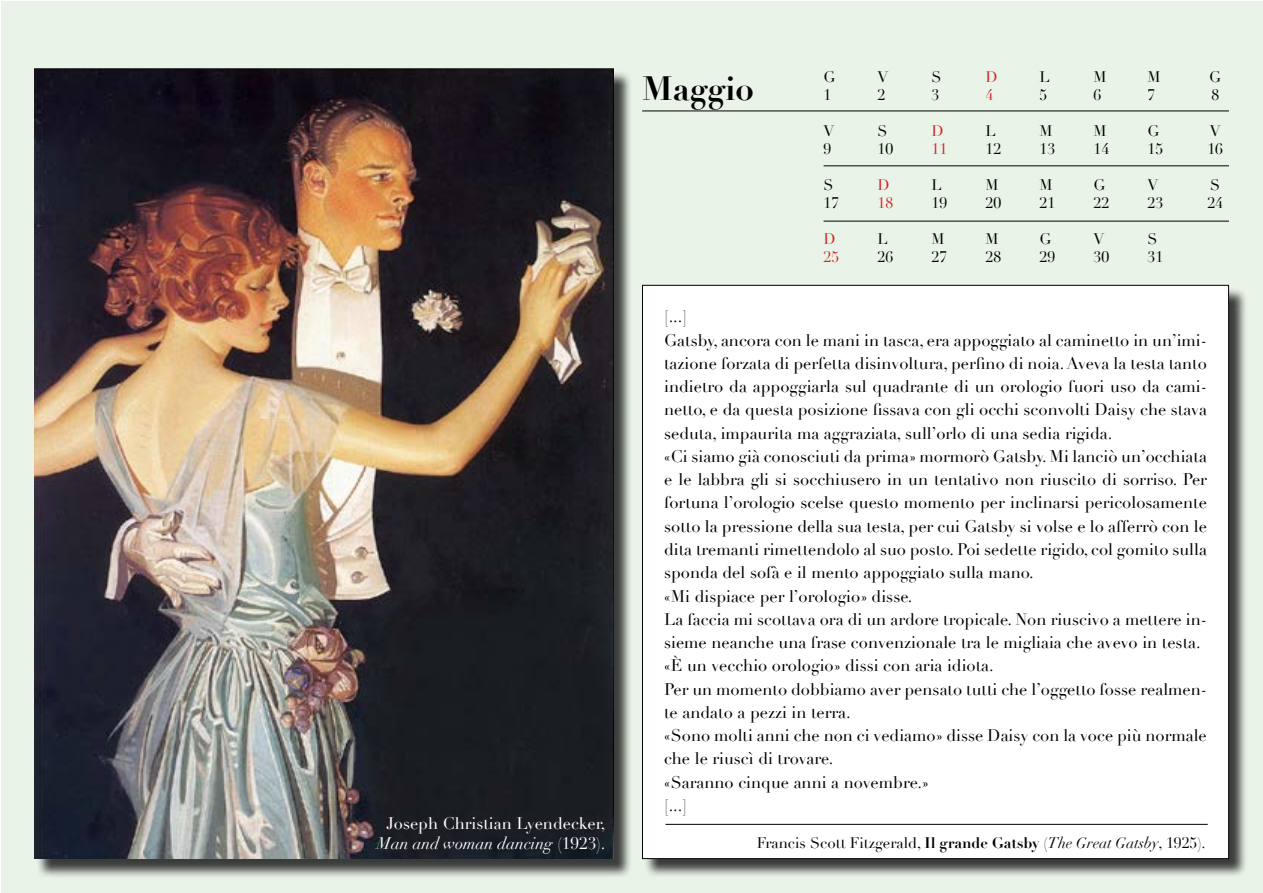
<style>
.page{position:relative;width:1263px;height:893px;background:#fff}
.page>*{position:absolute;margin:0;border:0;box-sizing:border-box;transform-origin:0 0}
.t1{font:700 33px "Didot";color:#000}
.t2{font:16.5px/23.2px "Didot";color:#000}
.t3{font:16.5px/19.8px "Didot";color:#fff;text-align:center}
.t4{font:15px "Didot";color:#000}
.t5{font:15px "Didot";color:#d2232a}
.s1{font-style:italic}
.s2{font-weight:700}
</style>
<div class="page">
<div style="left:2px;top:2px;width:1261px;height:891px;background:#eaf3e7"></div>
<div style="left:645px;top:287px;width:603px;height:590px;background:#000;opacity:.75"></div>
<div style="left:642px;top:285px;width:586px;height:574px;background:#fff"></div>
<hr style="left:665px;top:824px;width:543px;height:1px;background:#000">
<hr style="left:642px;top:111px;width:587px;height:1px;background:#000">
<hr style="left:823px;top:165px;width:406px;height:1px;background:#000">
<hr style="left:823px;top:221px;width:406px;height:1px;background:#000">
<div style="left:37px;top:71px;width:595px;height:807px;background:#000;opacity:.75"></div>
<img style="left:34px;top:68px;width:579px;height:791px">
<p class="t3" style="left:377px;top:814px;width:230px">Joseph Christian Lyendecker,<br><span class="s1">Man and woman dancing</span> (1923).</p>
<h1 class="t1" style="left:642px;top:68px;width:113px">Maggio</h1>
<p class="t4" style="left:823px;top:68px;width:13px">G</p>
<p class="t4" style="left:877px;top:68px;width:12px">V</p>
<p class="t4" style="left:931px;top:68px;width:12px">S</p>
<p class="t5" style="left:985px;top:68px;width:14px">D</p>
<p class="t4" style="left:1039px;top:68px;width:12px">L</p>
<p class="t4" style="left:1093px;top:68px;width:15px">M</p>
<p class="t4" style="left:1147px;top:68px;width:15px">M</p>
<p class="t4" style="left:1209px;top:68px;width:13px">G</p>
<p class="t4" style="left:823px;top:86px;width:9px">1</p>
<p class="t4" style="left:877px;top:86px;width:9px">2</p>
<p class="t4" style="left:931px;top:86px;width:9px">3</p>
<p class="t5" style="left:985px;top:86px;width:9px">4</p>
<p class="t4" style="left:1039px;top:86px;width:9px">5</p>
<p class="t4" style="left:1093px;top:86px;width:9px">6</p>
<p class="t4" style="left:1147px;top:86px;width:9px">7</p>
<p class="t4" style="left:1211px;top:86px;width:9px">8</p>
<p class="t4" style="left:823px;top:122px;width:12px">V</p>
<p class="t4" style="left:877px;top:122px;width:12px">S</p>
<p class="t5" style="left:931px;top:122px;width:14px">D</p>
<p class="t4" style="left:985px;top:122px;width:12px">L</p>
<p class="t4" style="left:1039px;top:122px;width:15px">M</p>
<p class="t4" style="left:1093px;top:122px;width:15px">M</p>
<p class="t4" style="left:1147px;top:122px;width:13px">G</p>
<p class="t4" style="left:1210px;top:122px;width:12px">V</p>
<p class="t4" style="left:823px;top:140px;width:9px">9</p>
<p class="t4" style="left:877px;top:140px;width:17px">10</p>
<p class="t5" style="left:931px;top:140px;width:17px">11</p>
<p class="t4" style="left:985px;top:140px;width:17px">12</p>
<p class="t4" style="left:1039px;top:140px;width:17px">13</p>
<p class="t4" style="left:1093px;top:140px;width:17px">14</p>
<p class="t4" style="left:1147px;top:140px;width:17px">15</p>
<p class="t4" style="left:1207px;top:140px;width:17px">16</p>
<p class="t4" style="left:823px;top:176px;width:12px">S</p>
<p class="t5" style="left:877px;top:176px;width:14px">D</p>
<p class="t4" style="left:931px;top:176px;width:12px">L</p>
<p class="t4" style="left:985px;top:176px;width:15px">M</p>
<p class="t4" style="left:1039px;top:176px;width:15px">M</p>
<p class="t4" style="left:1093px;top:176px;width:13px">G</p>
<p class="t4" style="left:1147px;top:176px;width:12px">V</p>
<p class="t4" style="left:1210px;top:176px;width:12px">S</p>
<p class="t4" style="left:823px;top:194px;width:17px">17</p>
<p class="t5" style="left:877px;top:194px;width:17px">18</p>
<p class="t4" style="left:931px;top:194px;width:17px">19</p>
<p class="t4" style="left:985px;top:194px;width:17px">20</p>
<p class="t4" style="left:1039px;top:194px;width:17px">21</p>
<p class="t4" style="left:1093px;top:194px;width:17px">22</p>
<p class="t4" style="left:1147px;top:194px;width:17px">23</p>
<p class="t4" style="left:1207px;top:194px;width:17px">24</p>
<p class="t5" style="left:823px;top:230px;width:14px">D</p>
<p class="t4" style="left:877px;top:230px;width:12px">L</p>
<p class="t4" style="left:931px;top:230px;width:15px">M</p>
<p class="t4" style="left:985px;top:230px;width:15px">M</p>
<p class="t4" style="left:1039px;top:230px;width:13px">G</p>
<p class="t4" style="left:1093px;top:230px;width:12px">V</p>
<p class="t4" style="left:1147px;top:230px;width:12px">S</p>
<p class="t5" style="left:823px;top:248px;width:17px">25</p>
<p class="t4" style="left:877px;top:248px;width:17px">26</p>
<p class="t4" style="left:931px;top:248px;width:17px">27</p>
<p class="t4" style="left:985px;top:248px;width:17px">28</p>
<p class="t4" style="left:1039px;top:248px;width:17px">29</p>
<p class="t4" style="left:1093px;top:248px;width:17px">30</p>
<p class="t4" style="left:1147px;top:248px;width:17px">31</p>
<p class="t2" style="left:664px;top:305px;width:544px">[...]<br>Gatsby, ancora con le mani in tasca, era appoggiato al caminetto in un’imi&shy;tazione forzata di perfetta disinvoltura, perfino di noia. Aveva la testa tanto indietro da appoggiarla sul quadrante di un orologio fuori uso da cami&shy;netto, e da questa posizione fissava con gli occhi sconvolti Daisy che stava seduta, impaurita ma aggraziata, sull’orlo di una sedia rigida.<br>«Ci siamo già conosciuti da prima» mormorò Gatsby. Mi lanciò un’occhiata e le labbra gli si socchiusero in un tentativo non riuscito di sorriso. Per fortuna l’orologio scelse questo momento per inclinarsi pericolosamente sotto la pressione della sua testa, per cui Gatsby si volse e lo afferrò con le dita tremanti rimettendolo al suo posto. Poi sedette rigido, col gomito sulla sponda del sofà e il mento appoggiato sulla mano.<br>«Mi dispiace per l’orologio» disse.<br>La faccia mi scottava ora di un ardore tropicale. Non riuscivo a mettere in&shy;sieme neanche una frase convenzionale tra le migliaia che avevo in testa. «È un vecchio orologio» dissi con aria idiota.<br>Per un momento dobbiamo aver pensato tutti che l’oggetto fosse realmen&shy;te andato a pezzi in terra.<br>«Sono molti anni che non ci vediamo» disse Daisy con la voce più normale che le riuscì di trovare.<br>«Saranno cinque anni a novembre.»<br>[...]</p>
<p class="t4" style="left:757px;top:834px;width:450px">Francis Scott Fitzgerald, <span class="s2">Il grande Gatsby</span> (<span class="s1">The Great Gatsby</span>, 1925).</p>
</div>
